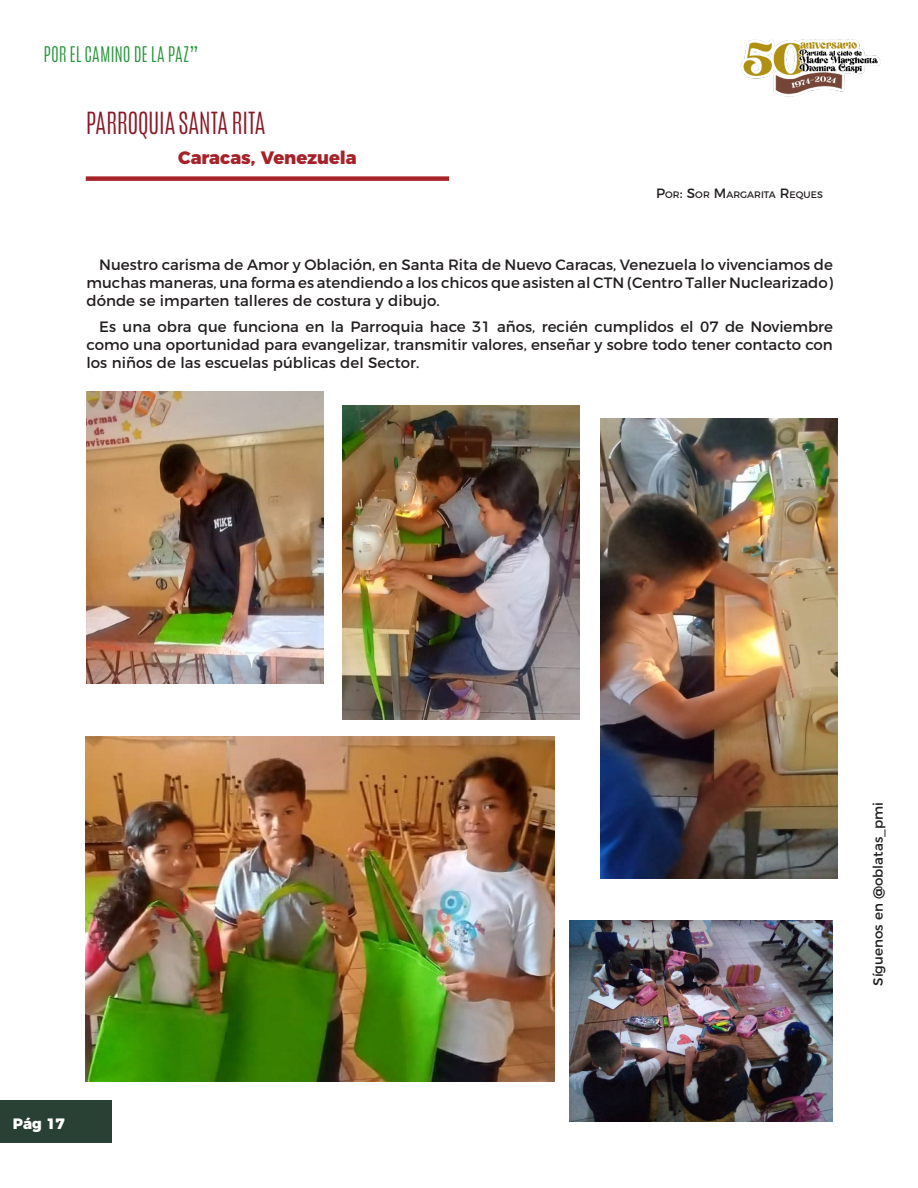
<style>
.page{position:relative;width:918px;height:1188px;background:#fff}
.page>*{position:absolute;margin:0;border:0;box-sizing:border-box;transform-origin:0 0}
.Antonio_naranja_LIGT{font:300 25.5px "Antonio";letter-spacing:-.02em;color:#8b1724}
.t1{font:300 18px "Antonio";color:#26943a}
.Título_naranja_12_iz{font:800 18px "Montserrat";letter-spacing:-.005em;color:#a62229}
.Montserrat_párrafo_1{font:15px/18px "Montserrat";color:#231f20;text-align:justify}
.t2{font:800 15px "Montserrat";color:#fff}
.t3{font:13.5px "Montserrat";color:#231f20}
.Sub-nombre_-_para_au{font:9.45px "Montserrat";letter-spacing:.005em;color:#231f20}
.s1{font-size:13.5px}
</style>
<div class="page">
<div style="left:0;top:1100px;width:112px;height:43px;background:#294134"></div>
<img style="left:740px;top:39px;width:141px;height:58px">
<div style="left:86px;top:176px;width:363px;height:5px;background:#a62328"></div>
<img style="left:87px;top:392px;width:236px;height:292px">
<img style="left:570px;top:921px;width:263px;height:201px">
<img style="left:343px;top:405px;width:237px;height:315px">
<img style="left:601px;top:418px;width:237px;height:461px">
<img style="left:85px;top:737px;width:470px;height:345px">
<p class="t1" style="left:43px;top:42px;width:157px">POR EL CAMINO DE LA PAZ”</p>
<p class="Antonio_naranja_LIGT" style="left:86px;top:105px;width:181px">PARROQUIA SANTA RITA</p>
<p class="Título_naranja_12_iz" style="left:178px;top:143px;width:180px">Caracas, Venezuela</p>
<p class="Sub-nombre_-_para_au" style="left:656px;top:187px;width:168px"><span class="s1">P</span>OR<span class="s1">: S</span>OR <span class="s1">M</span>ARGARITA <span class="s1">R</span> EQUES</p>
<p class="Montserrat_párrafo_1" style="left:87px;top:254px;width:748px;text-indent:13px">Nuestro carisma de Amor y Oblación, en Santa Rita de Nuevo Caracas, Venezuela lo vivenciamos de muchas maneras, una forma es atendiendo a los chicos que asisten al CTN (Centro Taller Nuclearizado) dónde se imparten talleres de costura y dibujo.</p>
<p class="Montserrat_párrafo_1" style="left:87px;top:317px;width:748px;text-indent:13px">Es una obra que funciona en la Parroquia hace 31 años, recién cumplidos el 07 de Noviembre como una oportunidad para evangelizar, transmitir valores, enseñar y sobre todo tener contacto con los niños de las escuelas públicas del Sector.</p>
<p class="t2" style="left:13px;top:1111px;width:54px">Pág 17</p>
<p class="t3" style="left:867px;top:986px;width:185px;rotate:-90deg">Síguenos en @oblatas_pmi</p>
</div>
